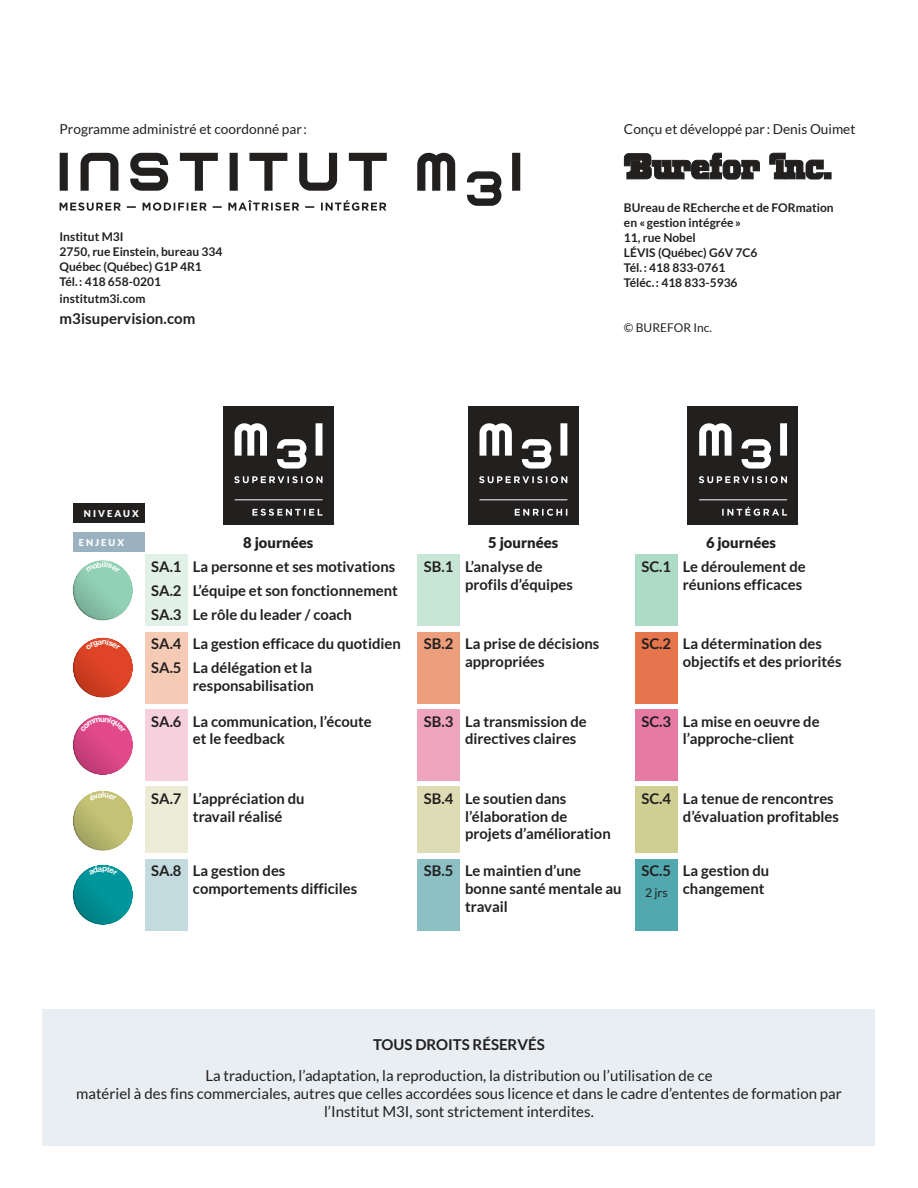
<style>
.page{position:relative;width:918px;height:1188px;background:#fff}
.page>*{position:absolute;margin:0;border:0;box-sizing:border-box;transform-origin:0 0}
.t1{font:15px/18px "Lato";color:#221f1f;text-align:center}
.t2{font:700 15px "Lato";letter-spacing:.005em;color:#221f1f}
.t3{font:700 14.85px/17.7px "Lato";color:#221f1f}
.t4{font:900 14.85px "Lato";color:#221f1f}
.t5{font:13.65px "Lato";color:#221f1f}
.t6{font:12.15px "Lato";color:#221f1f}
.t7{font:700 12px/15px "Lato";color:#221f1f}
.t8{font:12px "Lato";color:#221f1f}
.t9{font:900 9.45px "Lato";letter-spacing:.215em;color:#fff}
</style>
<div class="page">
<div style="left:145px;top:555px;width:43px;height:71px;background:#e1f1e8"></div>
<div style="left:417px;top:555px;width:43px;height:71px;background:#c7e6d6"></div>
<div style="left:635px;top:555px;width:43px;height:71px;background:#addbc5"></div>
<div style="left:145px;top:632px;width:43px;height:71px;background:#f6cbb6"></div>
<div style="left:417px;top:632px;width:43px;height:71px;background:#ed9e7c"></div>
<div style="left:635px;top:632px;width:43px;height:71px;background:#e6744d"></div>
<div style="left:145px;top:709px;width:43px;height:72px;background:#f6d0dc"></div>
<div style="left:417px;top:709px;width:43px;height:72px;background:#eea4bd"></div>
<div style="left:635px;top:709px;width:43px;height:72px;background:#e67aa2"></div>
<div style="left:145px;top:787px;width:43px;height:66px;background:#ecebd6"></div>
<div style="left:417px;top:787px;width:43px;height:66px;background:#dedcb4"></div>
<div style="left:635px;top:787px;width:43px;height:66px;background:#d0cf93"></div>
<div style="left:145px;top:859px;width:43px;height:71px;background:#c3dbde"></div>
<div style="left:417px;top:859px;width:43px;height:71px;background:#8dc0c5"></div>
<div style="left:635px;top:859px;width:43px;height:71px;background:#51a9af"></div>
<svg style="left:72px;top:560px;width:61px;height:61px"></svg>
<svg style="left:72px;top:637px;width:61px;height:61px"></svg>
<svg style="left:72px;top:715px;width:61px;height:60px"></svg>
<svg style="left:72px;top:864px;width:61px;height:61px;fill:#00979c"></svg>
<svg style="left:72px;top:790px;width:61px;height:61px"></svg>
<div style="left:223px;top:406px;width:111px;height:119px;background:#221f1f"></div>
<hr style="left:235px;top:500px;width:88px;height:1px;background:#fff">
<svg style="left:234px;top:476px;width:88px;height:7px"></svg>
<svg style="left:235px;top:423px;width:88px;height:46px"></svg>
<svg style="left:252px;top:509px;width:71px;height:7px"></svg>
<div style="left:468px;top:406px;width:111px;height:119px;background:#221f1f"></div>
<hr style="left:479px;top:500px;width:88px;height:1px;background:#fff">
<svg style="left:479px;top:476px;width:88px;height:7px"></svg>
<svg style="left:480px;top:423px;width:87px;height:46px"></svg>
<svg style="left:515px;top:509px;width:52px;height:7px"></svg>
<div style="left:687px;top:406px;width:111px;height:119px;background:#221f1f"></div>
<hr style="left:699px;top:500px;width:88px;height:1px;background:#fff">
<svg style="left:699px;top:476px;width:88px;height:7px"></svg>
<svg style="left:699px;top:423px;width:88px;height:46px"></svg>
<svg style="left:722px;top:507px;width:65px;height:9px"></svg>
<div style="left:73px;top:503px;width:72px;height:20px;background:#221f1f"></div>
<div style="left:73px;top:533px;width:72px;height:19px;background:#9ab1bf"></div>
<svg style="left:60px;top:153px;width:460px;height:58px"></svg>
<svg style="left:770px;top:153px;width:53px;height:26px"></svg>
<div style="left:824px;top:173px;width:7px;height:6px;background:#221f1f"></div>
<div style="left:824px;top:173px;width:7px;height:6px;border:1px solid #221f1f"></div>
<svg style="left:624px;top:153px;width:136px;height:26px"></svg>
<div style="left:43px;top:1009px;width:832px;height:136px;background:#e8eef1"></div>
<svg style="left:86px;top:561px;width:34px;height:11px"></svg>
<svg style="left:86px;top:639px;width:35px;height:11px"></svg>
<svg style="left:80px;top:717px;width:46px;height:15px"></svg>
<svg style="left:89px;top:866px;width:28px;height:9px"></svg>
<svg style="left:89px;top:792px;width:28px;height:9px"></svg>
<p class="t5" style="left:60px;top:122px;width:249px">Programme administré et coordonné par :</p>
<p class="t5" style="left:624px;top:122px;width:233px">Conçu et développé par : Denis Ouimet</p>
<p class="t7" style="left:60px;top:230px;width:164px">Institut M3I<br>2750, rue Einstein, bureau 334<br>Québec (Québec) G1P 4R1<br>Tél. : 418 658-0201</p>
<p class="t7" style="left:60px;top:291px;width:87px">institutm3i.com</p>
<p class="t2" style="left:60px;top:310px;width:138px">m3isupervision.com</p>
<p class="t7" style="left:624px;top:200px;width:211px">BUreau de REcherche et de FORmation en « gestion intégrée »<br>11, rue Nobel<br>LÉVIS (Québec) G6V 7C6<br>Tél. : 418 833-0761<br>Téléc. : 418 833-5936</p>
<p class="t8" style="left:624px;top:322px;width:90px">© BUREFOR Inc.</p>
<p class="t9" style="left:84px;top:508px;width:56px">NIVEAUX</p>
<p class="t9" style="left:79px;top:538px;width:47px">ENJEUX</p>
<p class="t4" style="left:243px;top:534px;width:72px">8 journées</p>
<p class="t4" style="left:488px;top:534px;width:72px">5 journées</p>
<p class="t4" style="left:706px;top:534px;width:72px">6 journées</p>
<p class="t3" style="left:151px;top:555px;width:32px;line-height:23.9px;text-align:justify">SA.1<br>SA.2<br>SA.3</p>
<p class="t3" style="left:193px;top:555px;width:206px;line-height:23.9px">La personne et ses motivations<br>L’équipe et son fonctionnement<br>Le rôle du leader / coach</p>
<p class="t3" style="left:465px;top:558px;width:109px;text-indent:-41px">SB.1 L’analyse de profils d’équipes</p>
<p class="t3" style="left:641px;top:558px;width:166px;text-align:right">SC.1 Le déroulement de réunions efficaces</p>
<p class="t3" style="left:151px;top:632px;width:32px;line-height:23.9px">SA.4<br>SA.5</p>
<p class="t3" style="left:193px;top:632px;width:209px;line-height:23.9px">La gestion efficace du quotidien<br>La délégation et la</p>
<p class="t3" style="left:193px;top:677px;width:122px">responsabilisation</p>
<p class="t3" style="left:465px;top:635px;width:136px;text-indent:-41px">SB.2 La prise de décisions appropriées</p>
<p class="t3" style="left:683px;top:635px;width:160px;text-indent:-41px">SC.2 La détermination des objectifs et des priorités</p>
<p class="t3" style="left:193px;top:712px;width:180px;text-indent:-42px">SA.6 La communication, l’écoute et le feedback</p>
<p class="t3" style="left:465px;top:712px;width:123px;text-indent:-41px">SB.3 La transmission de directives claires</p>
<p class="t3" style="left:683px;top:712px;width:138px;text-indent:-41px">SC.3 La mise en oeuvre de l’approche-client</p>
<p class="t3" style="left:193px;top:790px;width:113px;text-indent:-42px">SA.7 L’appréciation du travail réalisé</p>
<p class="t3" style="left:465px;top:790px;width:147px;text-indent:-41px">SB.4 Le soutien dans l’élaboration de projets d’amélioration</p>
<p class="t3" style="left:683px;top:790px;width:158px;text-indent:-41px">SC.4 La tenue de rencontres d’évaluation profitables</p>
<p class="t3" style="left:193px;top:862px;width:166px;text-indent:-42px">SA.8 La gestion des comportements difficiles</p>
<p class="t3" style="left:465px;top:862px;width:158px;text-indent:-41px">SB.5 Le maintien d’une bonne santé mentale au travail</p>
<p class="t3" style="left:641px;top:862px;width:31px">SC.5</p>
<p class="t3" style="left:683px;top:862px;width:88px">La gestion du changement</p>
<p class="t6" style="left:645px;top:886px;width:24px">2 jrs</p>
<p class="t2" style="left:373px;top:1035px;width:173px">TOUS DROITS RÉSERVÉS</p>
<p class="t1" style="left:76px;top:1067px;width:767px">La traduction, l’adaptation, la reproduction, la distribution ou l’utilisation de ce<br>matériel à des fins commerciales, autres que celles accordées sous licence et dans le cadre d’ententes de formation par l’Institut M3I, sont strictement interdites.</p>
</div>
